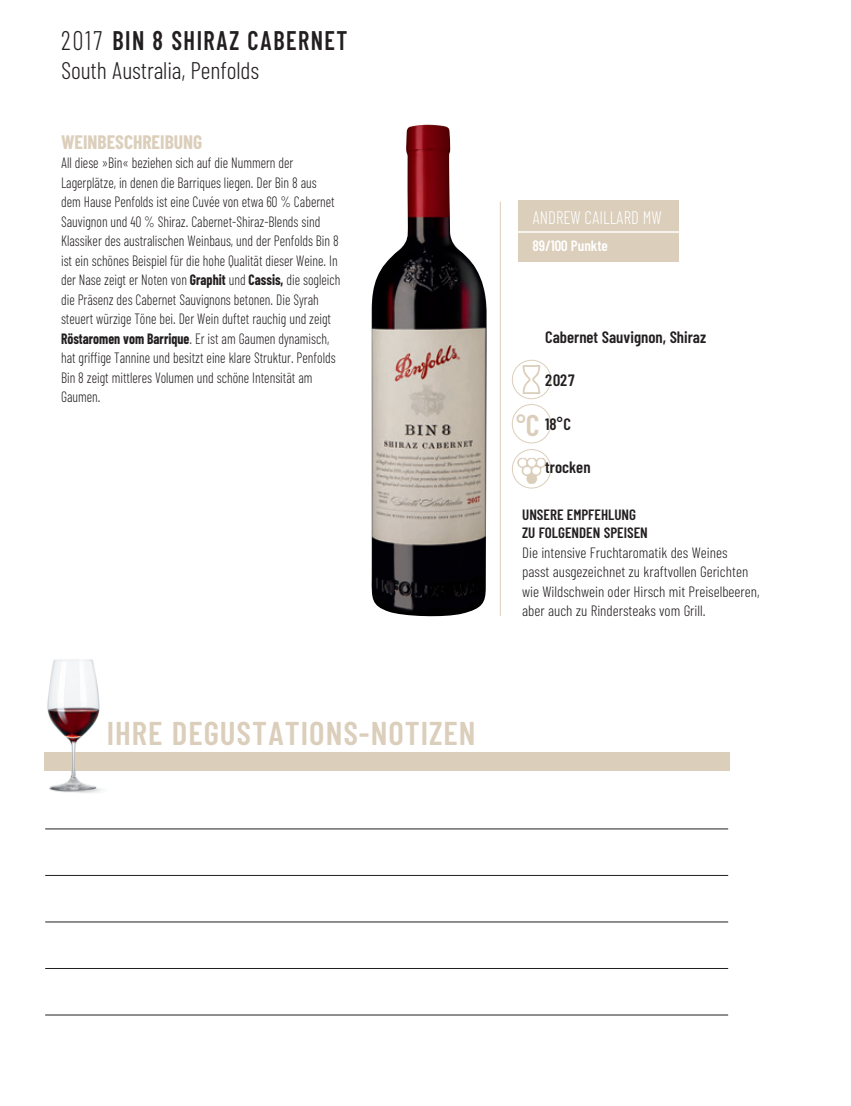
<style>
.page{position:relative;width:851px;height:1106px;background:#fff}
.page>*{position:absolute;margin:0;border:0;box-sizing:border-box;transform-origin:0 0}
.t1{font:600 33px "Barlow Condensed";letter-spacing:.03em;color:#dbcebb}
.t2{font:600 27px "Barlow Condensed";letter-spacing:.06em;color:#231f20;scale:.9 1}
.t3{font:600 27px "Barlow Condensed";color:#dbcebb}
.t4{font:300 24px "Barlow Condensed";letter-spacing:-.005em;color:#231f20}
.t5{font:700 19.5px "Barlow Condensed";color:#dbcebb}
.t6{font:300 18.15px "Barlow Condensed";color:#fff;scale:.93 1}
.t7{font:600 16.5px "Barlow Condensed";color:#231f20}
.t8{font:300 15px/19.5px "Barlow Condensed";color:#231f20;scale:.9 1}
.t9{font:300 15px/19.5px "Barlow Condensed";color:#231f20}
.t10{font:600 15px/18px "Barlow Condensed";color:#231f20}
.t11{font:600 15px "Barlow Condensed";color:#fff}
.s1{font-weight:300}
.s2{font-weight:700}
.s3{font-size:30px}
</style>
<div class="page">
<img style="left:522px;top:365px;width:19px;height:28px">
<div style="left:512px;top:360px;width:39px;height:39px;border:1px solid #dbcebb;border-radius:50%"></div>
<img style="left:514px;top:457px;width:34px;height:27px">
<div style="left:512px;top:449px;width:39px;height:39px;border:1px solid #dbcebb;border-radius:50%"></div>
<div style="left:512px;top:404px;width:39px;height:39px;border:1px solid #dbcebb;border-radius:50%"></div>
<hr style="left:45px;top:828px;width:683px;height:1px;background:#231f20">
<hr style="left:45px;top:875px;width:683px;height:1px;background:#231f20">
<hr style="left:45px;top:921px;width:683px;height:1px;background:#231f20">
<hr style="left:45px;top:968px;width:683px;height:1px;background:#231f20">
<hr style="left:45px;top:1014px;width:683px;height:1px;background:#231f20">
<hr style="left:500px;top:201px;width:1px;height:415px;background:#dbcebb">
<div style="left:44px;top:752px;width:685px;height:18px;background:#dbcebb"></div>
<img style="left:371px;top:125px;width:115px;height:492px">
<img style="left:44px;top:659px;width:89px;height:134px">
<div style="left:518px;top:200px;width:160px;height:61px;background:#dbcebb"></div>
<hr style="left:510px;top:231px;width:227px;height:2px;background:#fff">
<p class="t2" style="left:61px;top:23px;width:320px"><span class="s1">2017</span> BIN 8 SHIRAZ CABERNET</p>
<p class="t4" style="left:61px;top:55px;width:199px">South Australia, Penfolds</p>
<p class="t5" style="left:61px;top:129px;width:143px">WEINBESCHREIBUNG</p>
<p class="t8" style="left:61px;top:153px;width:312px">All diese »Bin« beziehen sich auf die Nummern der Lagerplätze, in denen die Barriques liegen. Der Bin 8 aus<br>dem Hause Penfolds ist eine Cuvée von etwa 60 % Cabernet Sauvignon und 40 % Shiraz. Cabernet-Shiraz-Blends sind Klassiker des australischen Weinbaus, und der Penfolds Bin 8 ist ein schönes Beispiel für die hohe Qualität dieser Weine. In der Nase zeigt er Noten von <span class="s2">Graphit</span> und <span class="s2">Cassis,</span> die sogleich die Präsenz des Cabernet Sauvignons betonen. Die Syrah steuert würzige Töne bei. Der Wein duftet rauchig und zeigt <span class="s2">Röstaromen vom Barrique</span>. Er ist am Gaumen dynamisch, hat griffige Tannine und besitzt eine klare Struktur. Penfolds Bin 8 zeigt mittleres Volumen und schöne Intensität am Gaumen.</p>
<p class="t1" style="left:107px;top:712px;width:370px">IHRE DEGUSTATIONS-NOTIZEN</p>
<p class="t6" style="left:532px;top:206px;width:140px">ANDREW CAILLARD MW</p>
<p class="t11" style="left:532px;top:236px;width:77px">89/100 Punkte</p>
<p class="t7" style="left:545px;top:327px;width:162px">Cabernet Sauvignon, Shiraz</p>
<p class="t7" style="left:545px;top:370px;width:31px">2027</p>
<p class="t7" style="left:545px;top:414px;width:27px">18°C</p>
<p class="t7" style="left:545px;top:457px;width:47px">trocken</p>
<p class="t3" style="left:516px;top:409px;width:25px">°<span class="s3">C</span></p>
<p class="t10" style="left:522px;top:505px;width:127px">UNSERE EMPFEHLUNG<br>ZU FOLGENDEN SPEISEN</p>
<p class="t9" style="left:522px;top:542px;width:239px">Die intensive Fruchtaromatik des Weines<br>passt ausgezeichnet zu kraftvollen Gerichten wie Wildschwein oder Hirsch mit Preiselbeeren, aber auch zu Rindersteaks vom Grill.</p>
</div>
